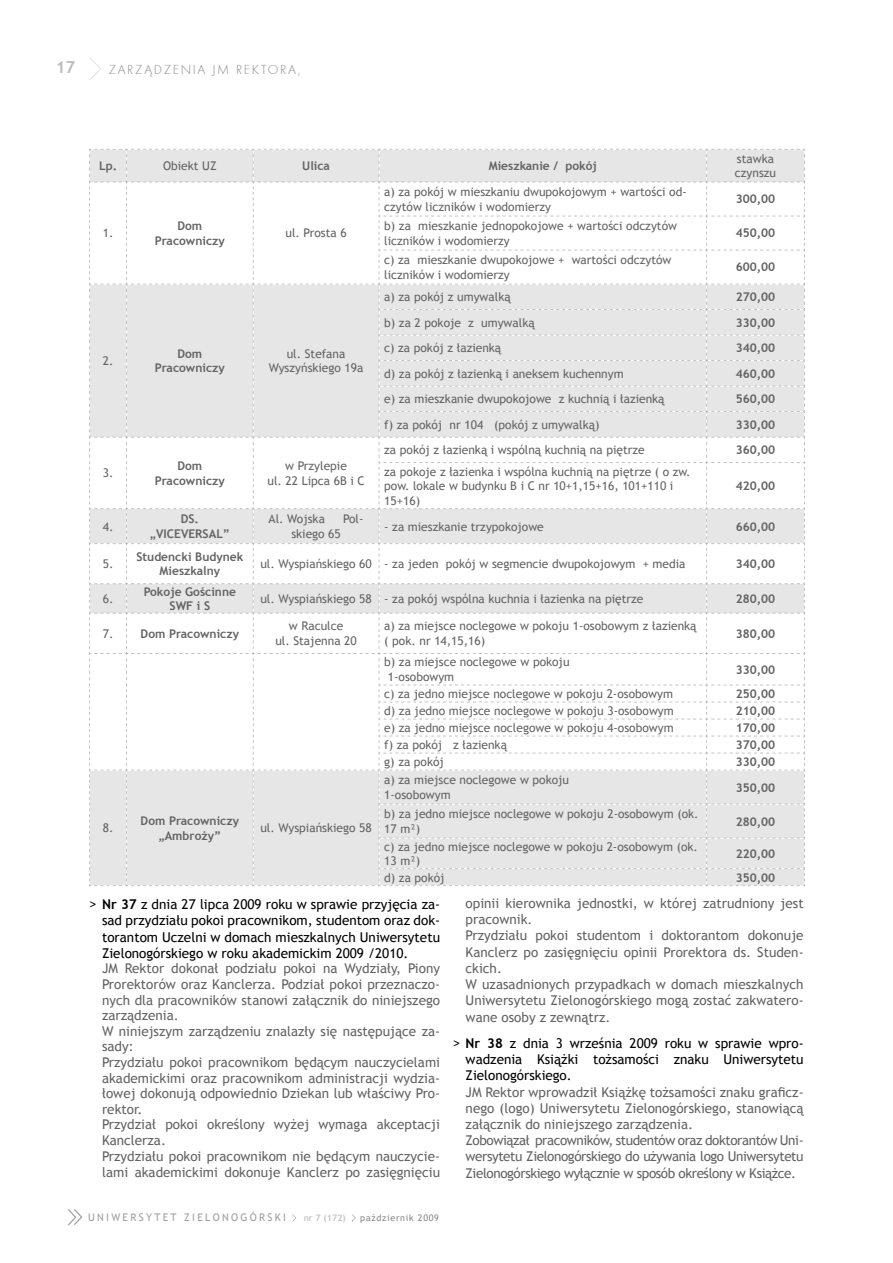
<style>
.page{position:relative;width:893px;height:1263px;background:#fff}
.page>*{position:absolute;margin:0;border:0;box-sizing:border-box;transform-origin:0 0}
.t1{font:700 16.5px "Trebuchet MS";color:#bcbcbc}
.t2{font:13.5px/15.6px "Trebuchet MS";color:#636363}
.t3{font:13.5px/16.2px "Trebuchet MS";letter-spacing:-.03em;color:#636363}
.t4{font:13.5px/16.2px "Trebuchet MS";color:#000;text-align:justify}
.t5{font:13.5px "Futura TEE Ligh";letter-spacing:.12em;color:#888}
.t6{font:12px/14.4px "Trebuchet MS";color:#636363}
.t7{font:700 12px/14.4px "Trebuchet MS";color:#636363;text-align:center}
.t8{font:10.5px "Trebuchet MS";letter-spacing:.215em;color:#9f9f9f}
.t9{font:9px "Trebuchet MS";letter-spacing:.08em;color:#888}
.t10{font:700 9px "Trebuchet MS";color:#c6c5c6}
.s1{font-weight:400}
.s2{font-size:15px}
.s3{font-weight:700}
</style>
<div class="page">
<svg style="left:90px;top:58px;width:11px;height:22px"></svg>
<svg style="left:68px;top:1209px;width:14px;height:16px"></svg>
<svg style="left:292px;top:1214px;width:4px;height:8px"></svg>
<svg style="left:352px;top:1214px;width:4px;height:8px"></svg>
<svg style="left:89px;top:149px;width:716px;height:737px"></svg>
<h1 class="t1" style="left:56px;top:57px;width:21px">17</h1>
<p class="t5" style="left:109px;top:61px;width:194px">ZARZ¥DZENIA JM REKTORA,</p>
<p class="t7" style="left:99px;top:159px;width:20px">Lp.</p>
<p class="t6" style="left:163px;top:159px;width:55px">Obiekt UZ</p>
<p class="t7" style="left:302px;top:159px;width:29px">Ulica</p>
<p class="t7" style="left:489px;top:159px;width:110px">Mieszkanie / pokój</p>
<p class="t6" style="left:735px;top:152px;width:43px">stawka czynszu</p>
<p class="t6" style="left:103px;top:226px;width:12px">1.</p>
<p class="t7" style="left:155px;top:219px;width:72px">Dom<br>Pracowniczy</p>
<p class="t6" style="left:285px;top:226px;width:63px">ul. Prosta 6</p>
<p class="t6" style="left:103px;top:354px;width:12px">2.</p>
<p class="t7" style="left:155px;top:346px;width:72px">Dom<br>Pracowniczy</p>
<p class="t6" style="left:269px;top:347px;width:96px;text-align:center">ul. Stefana<br>Wyszyńskiego 19a</p>
<p class="t6" style="left:103px;top:466px;width:12px">3.</p>
<p class="t7" style="left:155px;top:459px;width:72px">Dom<br>Pracowniczy</p>
<p class="t6" style="left:267px;top:459px;width:99px;text-align:center">w Przylepie<br>ul. 22 Lipca 6B i C</p>
<p class="t6" style="left:103px;top:519px;width:12px">4.</p>
<p class="t7" style="left:150px;top:512px;width:82px">DS. „VICEVERSAL”</p>
<p class="t6" style="left:269px;top:512px;width:58px">Al. Wojska</p>
<p class="t6" style="left:343px;top:512px;width:22px">Pol-</p>
<p class="t6" style="left:291px;top:527px;width:51px">skiego 65</p>
<p class="t6" style="left:384px;top:185px;width:304px">a) za pokój w mieszkaniu dwupokojowym + wartości od&shy;czytów liczników i wodomierzy</p>
<p class="t7" style="left:736px;top:192px;width:41px">300,00</p>
<p class="t6" style="left:384px;top:219px;width:294px">b) za mieszkanie jednopokojowe + wartości odczytów liczników i wodomierzy</p>
<p class="t7" style="left:736px;top:226px;width:41px">450,00</p>
<p class="t6" style="left:384px;top:253px;width:289px">c) za mieszkanie dwupokojowe + wartości odczytów liczników i wodomierzy</p>
<p class="t7" style="left:736px;top:260px;width:41px">600,00</p>
<p class="t6" style="left:384px;top:290px;width:128px">a) za pokój z umywalką</p>
<p class="t7" style="left:736px;top:290px;width:41px">270,00</p>
<p class="t6" style="left:384px;top:315px;width:152px">b) za 2 pokoje z umywalką</p>
<p class="t7" style="left:736px;top:315px;width:41px">330,00</p>
<p class="t6" style="left:384px;top:341px;width:118px">c) za pokój z łazienką</p>
<p class="t7" style="left:736px;top:341px;width:41px">340,00</p>
<p class="t6" style="left:384px;top:366px;width:241px">d) za pokój z łazienką i aneksem kuchennym</p>
<p class="t7" style="left:736px;top:366px;width:41px">460,00</p>
<p class="t6" style="left:384px;top:392px;width:282px">e) za mieszkanie dwupokojowe z kuchnią i łazienką</p>
<p class="t7" style="left:736px;top:392px;width:41px">560,00</p>
<p class="t6" style="left:384px;top:417px;width:217px">f) za pokój nr 104 (pokój z umywalką)</p>
<p class="t7" style="left:736px;top:417px;width:41px">330,00</p>
<p class="t6" style="left:384px;top:443px;width:262px">za pokój z łazienką i wspólną kuchnią na piętrze</p>
<p class="t7" style="left:736px;top:443px;width:41px">360,00</p>
<p class="t6" style="left:384px;top:464px;width:308px">za pokoje z łazienka i wspólna kuchnią na piętrze ( o zw. pow. lokale w budynku B i C nr 10+1,15+16, 101+110 i<br>15+16)</p>
<p class="t7" style="left:736px;top:479px;width:41px">420,00</p>
<p class="t6" style="left:384px;top:519px;width:161px">- za mieszkanie trzypokojowe</p>
<p class="t7" style="left:736px;top:519px;width:41px">660,00</p>
<p class="t6" style="left:103px;top:557px;width:12px">5.</p>
<p class="t7" style="left:136px;top:549px;width:109px">Studencki Budynek<br>Mieszkalny</p>
<p class="t6" style="left:260px;top:557px;width:427px">ul. Wyspiańskiego 60 - za jeden pokój w segmencie dwupokojowym + media</p>
<p class="t7" style="left:736px;top:557px;width:41px">340,00</p>
<p class="t6" style="left:103px;top:592px;width:12px">6.</p>
<p class="t7" style="left:144px;top:584px;width:94px">Pokoje Gościnne<br>SWF i S</p>
<p class="t6" style="left:260px;top:592px;width:384px">ul. Wyspiańskiego 58 - za pokój wspólna kuchnia i łazienka na piętrze</p>
<p class="t7" style="left:736px;top:591px;width:41px">280,00</p>
<p class="t7" style="left:103px;top:626px;width:138px"><span class="s1">7.</span> Dom Pracowniczy</p>
<p class="t6" style="left:275px;top:619px;width:83px;text-align:center">w Raculce<br>ul. Stajenna 20</p>
<p class="t6" style="left:384px;top:619px;width:314px">a) za miejsce noclegowe w pokoju 1-osobowym z łazienką ( pok. nr 14,15,16)</p>
<p class="t7" style="left:736px;top:626px;width:41px">380,00</p>
<p class="t6" style="left:388px;top:655px;width:183px;text-indent:-4px">b) za miejsce noclegowe w pokoju<br>1-osobowym</p>
<p class="t7" style="left:736px;top:662px;width:41px">330,00</p>
<p class="t6" style="left:384px;top:687px;width:290px">c) za jedno miejsce noclegowe w pokoju 2-osobowym</p>
<p class="t7" style="left:736px;top:686px;width:41px">250,00</p>
<p class="t6" style="left:384px;top:704px;width:291px">d) za jedno miejsce noclegowe w pokoju 3-osobowym</p>
<p class="t7" style="left:736px;top:703px;width:41px">210,00</p>
<p class="t6" style="left:384px;top:721px;width:291px">e) za jedno miejsce noclegowe w pokoju 4-osobowym</p>
<p class="t7" style="left:736px;top:720px;width:41px">170,00</p>
<p class="t6" style="left:384px;top:738px;width:124px">f) za pokój z łazienką</p>
<p class="t7" style="left:736px;top:737px;width:41px">370,00</p>
<p class="t6" style="left:384px;top:755px;width:61px">g) za pokój</p>
<p class="t7" style="left:736px;top:754px;width:41px">330,00</p>
<p class="t6" style="left:384px;top:773px;width:186px">a) za miejsce noclegowe w pokoju<br>1-osobowym</p>
<p class="t7" style="left:736px;top:780px;width:41px">350,00</p>
<p class="t6" style="left:384px;top:807px;width:316px">b) za jedno miejsce noclegowe w pokoju 2-osobowym (ok.<br>17 m²)</p>
<p class="t7" style="left:736px;top:814px;width:41px">280,00</p>
<p class="t6" style="left:384px;top:839px;width:315px">c) za jedno miejsce noclegowe w pokoju 2-osobowym (ok.<br>13 m²)</p>
<p class="t7" style="left:736px;top:846px;width:41px">220,00</p>
<p class="t6" style="left:384px;top:870px;width:62px">d) za pokój</p>
<p class="t7" style="left:736px;top:870px;width:41px">350,00</p>
<p class="t4" style="left:102px;top:896px;width:340px;text-indent:-13px"><span class="s2">&gt;</span> <span class="s3">Nr 37</span> z dnia 27 lipca 2009 roku w sprawie przyjęcia za&shy;sad przydziału pokoi pracownikom, studentom oraz dok&shy;torantom Uczelni w domach mieszkalnych Uniwersytetu Zielonogórskiego w roku akademickim 2009 /2010.</p>
<p class="t2" style="left:102px;top:961px;width:340px">JM Rektor dokonał podziału pokoi na Wydziały, Piony Prorektorów oraz Kanclerza. Podział pokoi przeznaczo&shy;nych dla pracowników stanowi załącznik do niniejszego zarządzenia.<br>W niniejszym zarządzeniu znalazły się następujące za&shy;sady:<br>Przydziału pokoi pracownikom będącym nauczycielami akademickimi oraz pracownikom administracji wydzia&shy;łowej dokonują odpowiednio Dziekan lub właściwy Pro&shy;rektor.<br>Przydział pokoi określony wyżej wymaga akceptacji Kanclerza.<br>Przydziału pokoi pracownikom nie będącym nauczycie&shy;lami akademickimi dokonuje Kanclerz po zasięgnięciu</p>
<p class="t6" style="left:103px;top:821px;width:12px">8.</p>
<p class="t7" style="left:141px;top:814px;width:100px">Dom Pracowniczy „Ambroży”</p>
<p class="t6" style="left:260px;top:821px;width:113px">ul. Wyspiańskiego 58</p>
<p class="t2" style="left:466px;top:895px;width:340px;line-height:16.2px">opinii kierownika jednostki, w której zatrudniony jest pracownik.<br>Przydziału pokoi studentom i doktorantom dokonuje Kanclerz po zasięgnięciu opinii Prorektora ds. Studen&shy;ckich.<br>W uzasadnionych przypadkach w domach mieszkalnych Uniwersytetu Zielonogórskiego mogą zostać zakwatero&shy;wane osoby z zewnątrz.</p>
<p class="t4" style="left:466px;top:1035px;width:340px;text-indent:-13px"><span class="s2">&gt;</span> <span class="s3">Nr 38</span> z dnia 3 września 2009 roku w sprawie wpro&shy;wadzenia Książki tożsamości znaku Uniwersytetu Zielonogórskiego.</p>
<p class="t3" style="left:466px;top:1084px;width:340px">JM Rektor wprowadził Książkę tożsamości znaku graficz&shy;nego (logo) Uniwersytetu Zielonogórskiego, stanowiącą załącznik do niniejszego zarządzenia.<br>Zobowiązał pracowników, studentów oraz doktorantów Uni&shy;wersytetu Zielonogórskiego do używania logo Uniwersytetu Zielonogórskiego wyłącznie w sposób określony w Książce.</p>
<p class="t8" style="left:88px;top:1211px;width:199px">UNIWERSYTET ZIELONOGÓRSKI</p>
<p class="t10" style="left:304px;top:1212px;width:44px">nr 7 (172)</p>
<p class="t9" style="left:360px;top:1212px;width:80px">październik 2009</p>
</div>
